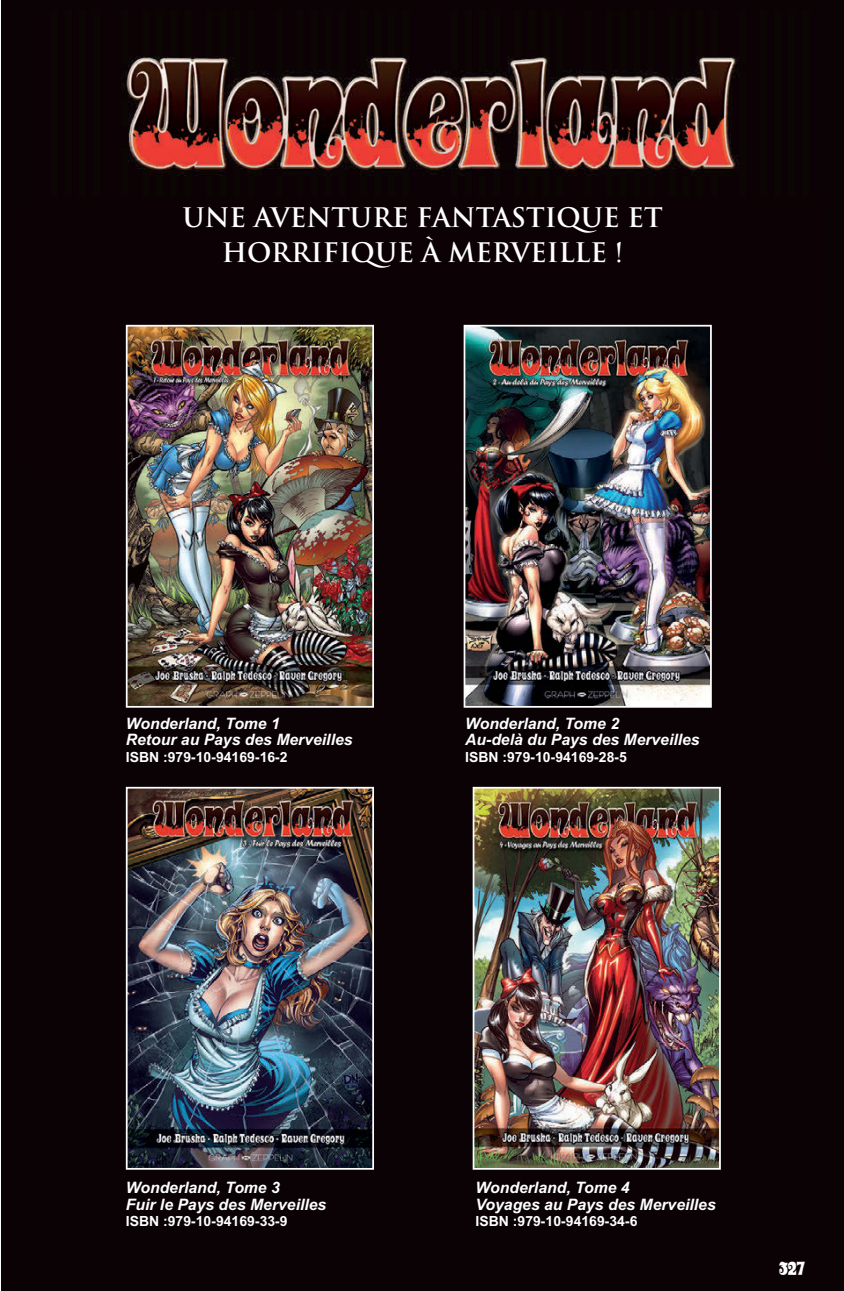
<style>
.page{position:relative;width:844px;height:1291px;background:#fff}
.page>*{position:absolute;margin:0;border:0;box-sizing:border-box;transform-origin:0 0}
.t1{font:700 26.25px/35px "Trajan Pro";color:#fff;text-align:center}
.t2{font:italic 700 15.75px "Arial";color:#fff}
.t3{font:900 15.75px "Bobo";color:#fff}
.t4{font:700 14px "Arial";color:#fff}
</style>
<div class="page">
<div style="left:1px;top:0;width:843px;height:1290px;background:#0a0204"></div>
<img style="left:122px;top:56px;width:617px;height:120px">
<img style="left:129px;top:328px;width:242px;height:376px">
<div style="left:126px;top:325px;width:248px;height:382px;border:2px solid #fff"></div>
<img style="left:467px;top:328px;width:242px;height:376px">
<div style="left:464px;top:325px;width:248px;height:382px;border:2px solid #fff"></div>
<img style="left:129px;top:789px;width:242px;height:377px">
<div style="left:126px;top:786px;width:248px;height:383px;border:2px solid #fff"></div>
<img style="left:476px;top:789px;width:242px;height:377px">
<div style="left:473px;top:786px;width:248px;height:383px;border:2px solid #fff"></div>
<p class="t1" style="left:182px;top:200px;width:482px">UNE AVENTURE FANTASTIQUE ET<br>HORRIFIQUE À MERVEILLE !</p>
<p class="t2" style="left:126px;top:717px;width:156px">Wonderland, Tome 1</p>
<p class="t2" style="left:126px;top:734px;width:228px">Retour au Pays des Merveilles</p>
<p class="t4" style="left:126px;top:751px;width:163px">ISBN :979-10-94169-16-2</p>
<p class="t2" style="left:465px;top:717px;width:156px">Wonderland, Tome 2</p>
<p class="t2" style="left:465px;top:734px;width:236px">Au-delà du Pays des Merveilles</p>
<p class="t4" style="left:465px;top:751px;width:163px">ISBN :979-10-94169-28-5</p>
<p class="t2" style="left:126px;top:1181px;width:156px">Wonderland, Tome 3</p>
<p class="t2" style="left:126px;top:1198px;width:202px">Fuir le Pays des Merveilles</p>
<p class="t4" style="left:126px;top:1215px;width:163px">ISBN :979-10-94169-33-9</p>
<p class="t2" style="left:476px;top:1181px;width:156px">Wonderland, Tome 4</p>
<p class="t2" style="left:476px;top:1198px;width:242px">Voyages au Pays des Merveilles</p>
<p class="t4" style="left:476px;top:1215px;width:163px">ISBN :979-10-94169-34-6</p>
<p class="t3" style="left:779px;top:1260px;width:28px">327</p>
</div>
